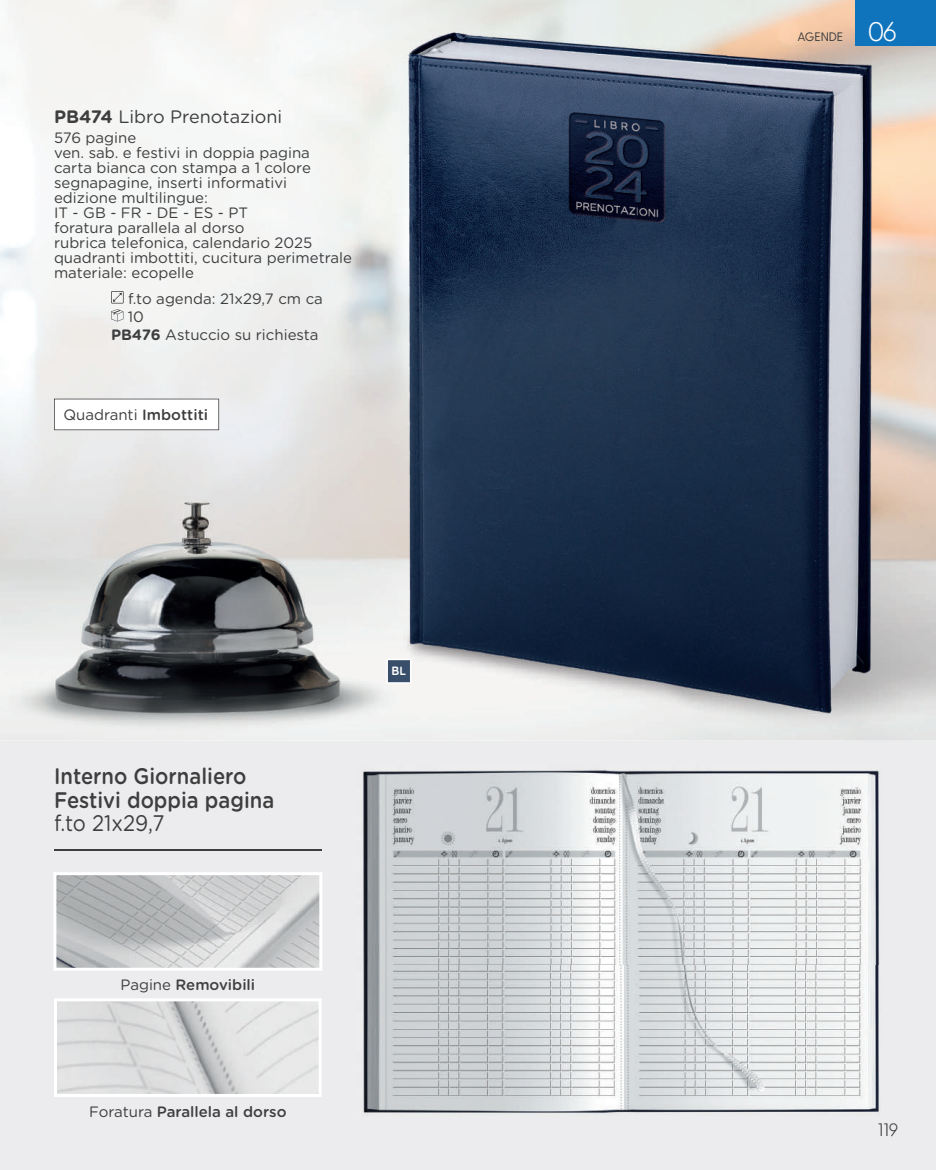
<style>
.page{position:relative;width:936px;height:1170px;background:#fff}
.page>*{position:absolute;margin:0;border:0;box-sizing:border-box;transform-origin:0 0}
.t1{font:500 22.5px/23.5px "Gotham Rounded";color:#3e3e3f;scale:.9 1}
.t2{font:22.5px "Gotham Rounded";color:#3e3e3f;scale:.9 1}
.t3{font:18px "Gotham Rounded";color:#3e3e3f}
.t4{font:300 18px "Greycliff CF";color:#3e3e3f}
.t5{font:15px/15px "Gotham Rounded";color:#3e3e3f}
.t6{font:500 15px "Gotham Rounded";color:#3e3e3f}
.t7{font:12.3px "Greycliff CF";letter-spacing:-.01em;color:#3e3e3f}
.t8{font:700 12px "Quicksand";color:#fff}
.s1{font-weight:700}
.s2{font-weight:500}
.s3{font-weight:400}
.s4{font-weight:300;font-size:27px;color:#fff}
</style>
<div class="page">
<div style="left:0;top:740px;width:935px;height:429px;background:#ececee"></div>
<img style="left:0;top:0;width:935px;height:740px">
<svg style="left:54px;top:998px;width:268px;height:98px"></svg>
<svg style="left:53px;top:872px;width:269px;height:98px"></svg>
<img style="left:363px;top:770px;width:517px;height:345px">
<hr style="left:54px;top:849px;width:268px;height:1px;background:#3e3e3f">
<svg style="left:386px;top:658px;width:25px;height:25px"></svg>
<svg style="left:111px;top:291px;width:13px;height:12px"></svg>
<svg style="left:111px;top:309px;width:12px;height:12px"></svg>
<svg style="left:54px;top:398px;width:165px;height:32px"></svg>
<div style="left:855px;top:0;width:80px;height:46px;background:#1074bc"></div>
<p class="t3" style="left:54px;top:104px;width:230px"><span class="s1">PB474</span> Libro Prenotazioni</p>
<p class="t5" style="left:54px;top:130px;width:299px">576 pagine<br>ven. sab. e festivi in doppia pagina<br>carta bianca con stampa a 1 colore segnapagine, inserti informativi edizione multilingue:<br>IT - GB - FR - DE - ES - PT<br>foratura parallela al dorso<br>rubrica telefonica, calendario 2025 quadranti imbottiti, cucitura perimetrale materiale: ecopelle</p>
<p class="t5" style="left:128px;top:290px;width:196px">f.to agenda: 21x29,7 cm ca</p>
<p class="t5" style="left:128px;top:308px;width:18px">10</p>
<p class="t5" style="left:111px;top:326px;width:209px"><span class="s1">PB476</span> Astuccio su richiesta</p>
<p class="t5" style="left:63px;top:407px;width:146px">Quadranti <span class="s2">Imbottiti</span></p>
<h1 class="t1" style="left:54px;top:763px;width:246px">Interno Giornaliero<br>Festivi doppia pagina</h1>
<h1 class="t2" style="left:54px;top:807px;width:124px">f.to 21x29,7</h1>
<p class="t6" style="left:120px;top:974px;width:136px"><span class="s3">Pagine</span> Removibili</p>
<p class="t6" style="left:89px;top:1100px;width:199px"><span class="s3">Foratura</span> Parallela al dorso</p>
<p class="t8" style="left:391px;top:661px;width:16px">BL</p>
<p class="t7" style="left:797px;top:30px;width:101px">AGENDE <span class="s4">06</span></p>
<p class="t4" style="left:877px;top:1119px;width:22px">119</p>
</div>
